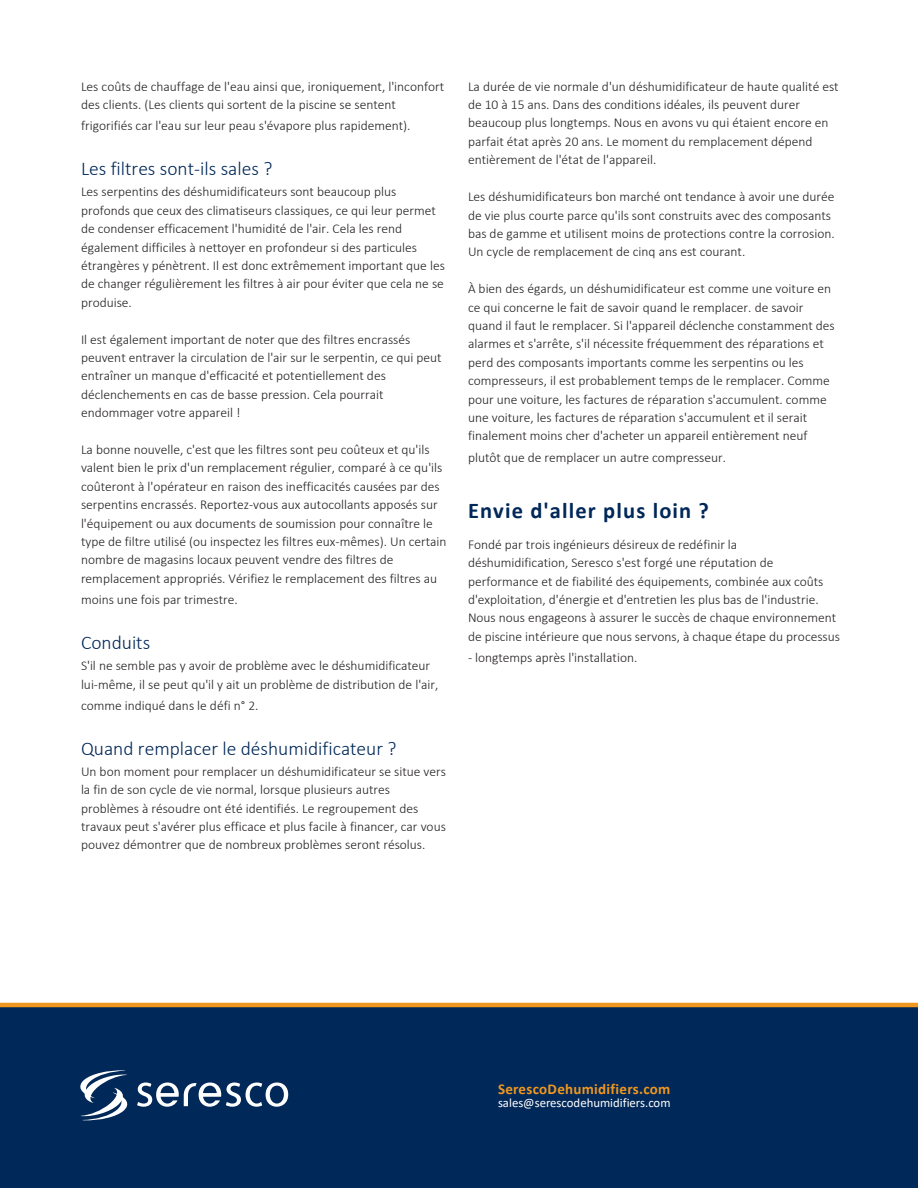
<style>
.page{position:relative;width:918px;height:1188px;background:#fff}
.page>*{position:absolute;margin:0;border:0;box-sizing:border-box;transform-origin:0 0}
.Body{font:700 22.5px "Calibri";letter-spacing:.05em;color:#002858}
.Body-2{font:300 19.5px "Calibri";color:#002858}
.Website{font:700 15px "Calibri";letter-spacing:.02em;color:#f0971f}
.Body-3{font:300 13.5px/18.5px "Calibri";color:#231f20}
.Email{font:12.75px "Calibri";color:#fff}
</style>
<div class="page">
<div style="left:0;top:1003px;width:918px;height:185px;background:#002858"></div>
<svg style="left:137px;top:1083px;width:151px;height:24px"></svg>
<svg style="left:76px;top:1070px;width:55px;height:51px"></svg>
<p class="Body-3" style="left:81px;top:77px;width:365px">Les coûts de chauffage de l'eau ainsi que, ironiquement, l'inconfort des clients. (Les clients qui sortent de la piscine se sentent</p>
<p class="Body-3" style="left:81px;top:116px;width:331px">frigorifiés car l'eau sur leur peau s'évapore plus rapidement).</p>
<p class="Body-2" style="left:81px;top:157px;width:193px">Les filtres sont-ils sales ?</p>
<p class="Body-3" style="left:81px;top:182px;width:365px">Les serpentins des déshumidificateurs sont beaucoup plus profonds que ceux des climatiseurs classiques, ce qui leur permet de condenser efficacement l'humidité de l'air. Cela les rend également difficiles à nettoyer en profondeur si des particules étrangères y pénètrent. Il est donc extrêmement important que les de changer régulièrement les filtres à air pour éviter que cela ne se produise.</p>
<p class="Body-3" style="left:81px;top:330px;width:362px">Il est également important de noter que des filtres encrassés peuvent entraver la circulation de l'air sur le serpentin, ce qui peut entraîner un manque d'efficacité et potentiellement des déclenchements en cas de basse pression. Cela pourrait endommager votre appareil !</p>
<p class="Body-3" style="left:81px;top:440px;width:367px">La bonne nouvelle, c'est que les filtres sont peu coûteux et qu'ils valent bien le prix d'un remplacement régulier, comparé à ce qu'ils coûteront à l'opérateur en raison des inefficacités causées par des serpentins encrassés. Reportez-vous aux autocollants apposés sur l'équipement ou aux documents de soumission pour connaître le type de filtre utilisé (ou inspectez les filtres eux-mêmes). Un certain nombre de magasins locaux peuvent vendre des filtres de remplacement appropriés. Vérifiez le remplacement des filtres au</p>
<p class="Body-3" style="left:81px;top:590px;width:158px">moins une fois par trimestre.</p>
<p class="Body-2" style="left:81px;top:630px;width:71px">Conduits</p>
<p class="Body-3" style="left:81px;top:656px;width:359px">S'il ne semble pas y avoir de problème avec le déshumidificateur lui-même, il se peut qu'il y ait un problème de distribution de l'air,</p>
<p class="Body-3" style="left:81px;top:696px;width:179px">comme indiqué dans le défi n° 2.</p>
<p class="Body-2" style="left:81px;top:736px;width:317px">Quand remplacer le déshumidificateur ?</p>
<p class="Body-3" style="left:81px;top:762px;width:367px">Un bon moment pour remplacer un déshumidificateur se situe vers la fin de son cycle de vie normal, lorsque plusieurs autres problèmes à résoudre ont été identifiés. Le regroupement des travaux peut s'avérer plus efficace et plus facile à financer, car vous pouvez démontrer que de nombreux problèmes seront résolus.</p>
<p class="Body-3" style="left:468px;top:77px;width:372px">La durée de vie normale d'un déshumidificateur de haute qualité est de 10 à 15 ans. Dans des conditions idéales, ils peuvent durer beaucoup plus longtemps. Nous en avons vu qui étaient encore en parfait état après 20 ans. Le moment du remplacement dépend entièrement de l'état de l'appareil.</p>
<p class="Body-3" style="left:468px;top:187px;width:368px">Les déshumidificateurs bon marché ont tendance à avoir une durée de vie plus courte parce qu'ils sont construits avec des composants bas de gamme et utilisent moins de protections contre la corrosion.<br>Un cycle de remplacement de cinq ans est courant.</p>
<p class="Body-3" style="left:468px;top:279px;width:368px">À bien des égards, un déshumidificateur est comme une voiture en ce qui concerne le fait de savoir quand le remplacer. de savoir quand il faut le remplacer. Si l'appareil déclenche constamment des alarmes et s'arrête, s'il nécessite fréquemment des réparations et perd des composants importants comme les serpentins ou les compresseurs, il est probablement temps de le remplacer. Comme pour une voiture, les factures de réparation s'accumulent. comme une voiture, les factures de réparation s'accumulent et il serait finalement moins cher d'acheter un appareil entièrement neuf</p>
<p class="Body-3" style="left:468px;top:448px;width:260px">plutôt que de remplacer un autre compresseur.</p>
<p class="Body" style="left:468px;top:494px;width:243px">Envie d'aller plus loin ?</p>
<p class="Body-3" style="left:468px;top:535px;width:374px">Fondé par trois ingénieurs désireux de redéfinir la déshumidification, Seresco s'est forgé une réputation de performance et de fiabilité des équipements, combinée aux coûts d'exploitation, d'énergie et d'entretien les plus bas de l'industrie.<br>Nous nous engageons à assurer le succès de chaque environnement de piscine intérieure que nous servons, à chaque étape du processus</p>
<p class="Body-3" style="left:468px;top:648px;width:171px">- longtemps après l'installation.</p>
<p class="Website" style="left:498px;top:1078px;width:174px">SerescoDehumidifiers.com</p>
<p class="Email" style="left:498px;top:1094px;width:174px">sales@serescodehumidifiers.com</p>
</div>
